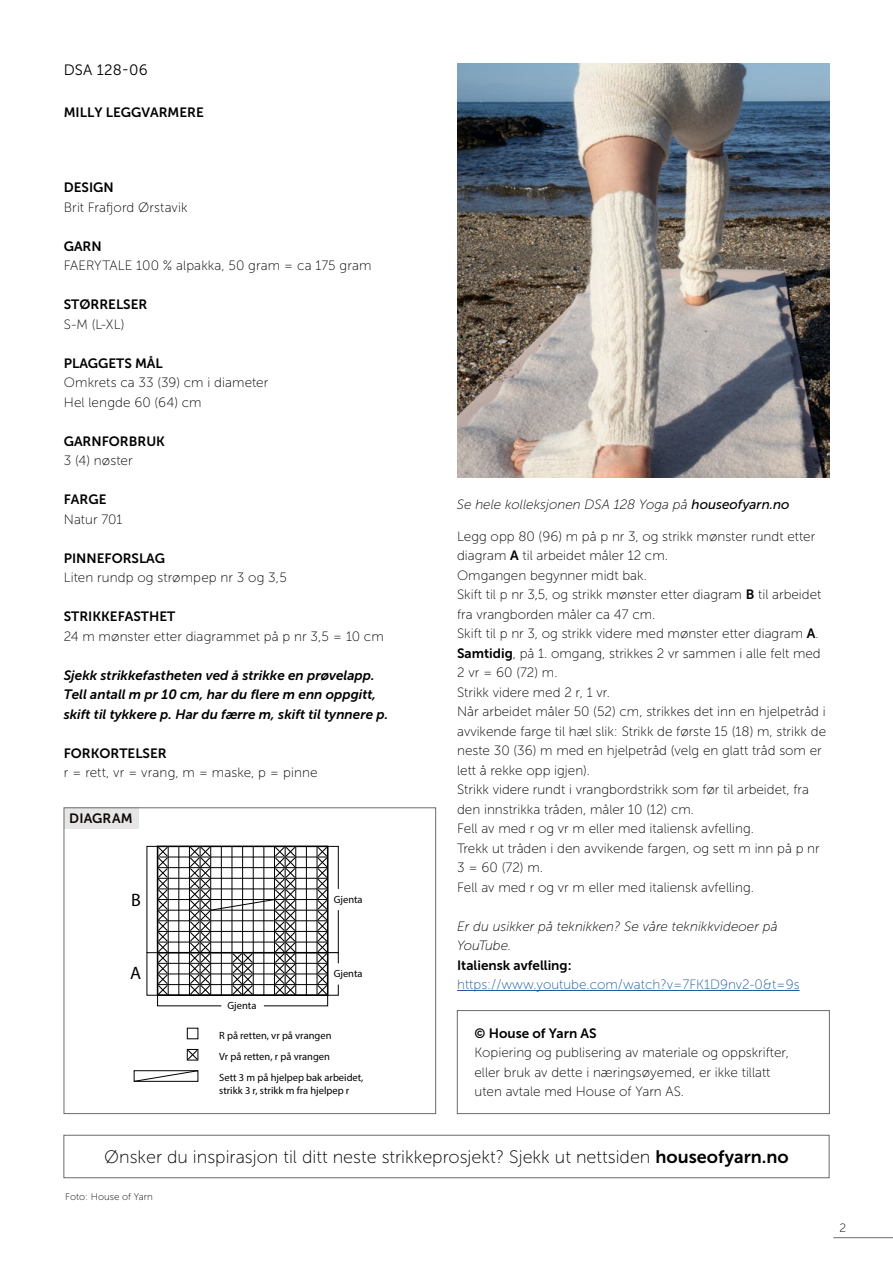
<style>
.page{position:relative;width:893px;height:1263px;background:#fff}
.page>*{position:absolute;margin:0;border:0;box-sizing:border-box;transform-origin:0 0}
.t1{font:18px "Museo Sans 100";color:#000}
.t2{font:18px "Myriad Pro";color:#000}
.t3{font:15px "Museo Sans 300";letter-spacing:.015em;color:#000}
.INNHOLD_-_Uten_orddeling{font:13.5px/19.5px "Museo Sans 100";color:#000}
.Faktatekst{font:13.5px "Museo Sans 100";letter-spacing:.01em;color:#000}
.Faktatekst-2{font:italic 13.5px "Museo Sans 700";color:#000}
.INNHOLD_-_Uten_orddeling-2{font:13.5px "Museo Sans 700";color:#000}
.INNHOLD_-_Uten_orddeling-3{font:italic 13.5px/19.5px "Museo Sans 100";color:#000}
.INNHOLD_-_Uten_orddeling-4{font:13.5px "Museo Sans 100";color:#22599b}
.Faktatekst-3{font:13.5px "Museo Sans 700";color:#000}
.INNHOLD_10_pt{font:13.5px "Museo Sans 700";letter-spacing:.015em;color:#0e0703}
.t4{font:12px "Museo Sans 100";color:#000}
.t5{font:10.5px/21.3px "Myriad Pro";color:#000}
.t6{font:9.75px "Museo Sans 100";color:#000}
.s1{font-family:"Museo Sans 500"}
.s2{font-family:"Museo Sans 700"}
</style>
<div class="page">
<hr style="left:833px;top:1237px;width:60px;height:1px;background:#6e6e6e">
<img style="left:457px;top:64px;width:372px;height:414px">
<div style="left:457px;top:1010px;width:373px;height:104px;border:1px solid #686c6e"></div>
<hr style="left:457px;top:990px;width:343px;height:1px;background:#22599b">
<div style="left:64px;top:1135px;width:765px;height:43px;border:1px solid #686c6e"></div>
<div style="left:64px;top:808px;width:74px;height:21px;background:#e6e6e6"></div>
<div style="left:64px;top:808px;width:372px;height:306px;border:1px solid #686c6e"></div>
<svg style="left:146px;top:846px;width:193px;height:160px"></svg>
<div style="left:157px;top:846px;width:171px;height:150px;border:2px solid #000"></div>
<hr style="left:158px;top:952px;width:170px;height:1px;background:#000">
<svg style="left:134px;top:1072px;width:64px;height:10px"></svg>
<svg style="left:189px;top:1051px;width:7px;height:7px"></svg>
<div style="left:187px;top:1028px;width:11px;height:11px;border:1px solid #000"></div>
<div style="left:187px;top:1049px;width:11px;height:11px;border:1px solid #000"></div>
<div style="left:134px;top:1070px;width:64px;height:11px;border:1px solid #000"></div>
<p class="t3" style="left:64px;top:62px;width:86px">DSA 128-06</p>
<p class="INNHOLD_-_Uten_orddeling-2" style="left:64px;top:105px;width:142px">MILLY LEGGVARMERE</p>
<p class="INNHOLD_-_Uten_orddeling-2" style="left:64px;top:180px;width:51px">DESIGN</p>
<p class="Faktatekst" style="left:64px;top:200px;width:125px">Brit Frafjord Ørstavik</p>
<p class="INNHOLD_-_Uten_orddeling-2" style="left:64px;top:239px;width:40px">GARN</p>
<p class="Faktatekst" style="left:64px;top:258px;width:309px">FAERYTALE 100 % alpakka, 50 gram = ca 175 gram</p>
<p class="INNHOLD_-_Uten_orddeling-2" style="left:64px;top:297px;width:85px">STØRRELSER</p>
<p class="Faktatekst" style="left:64px;top:317px;width:62px">S-M (L-XL)</p>
<p class="INNHOLD_-_Uten_orddeling-2" style="left:64px;top:356px;width:101px">PLAGGETS MÅL</p>
<p class="Faktatekst" style="left:64px;top:375px;width:206px">Omkrets ca 33 (39) cm i diameter</p>
<p class="Faktatekst" style="left:64px;top:395px;width:139px">Hel lengde 60 (64) cm</p>
<p class="INNHOLD_-_Uten_orddeling-2" style="left:64px;top:434px;width:103px">GARNFORBRUK</p>
<p class="Faktatekst" style="left:64px;top:453px;width:70px">3 (4) nøster</p>
<p class="INNHOLD_-_Uten_orddeling-2" style="left:64px;top:492px;width:44px">FARGE</p>
<p class="Faktatekst" style="left:64px;top:512px;width:60px">Natur 701</p>
<p class="INNHOLD_-_Uten_orddeling-2" style="left:64px;top:551px;width:103px">PINNEFORSLAG</p>
<p class="Faktatekst" style="left:64px;top:570px;width:225px">Liten rundp og strømpep nr 3 og 3,5</p>
<p class="INNHOLD_-_Uten_orddeling-2" style="left:64px;top:609px;width:113px">STRIKKEFASTHET</p>
<p class="Faktatekst" style="left:64px;top:629px;width:321px">24 m mønster etter diagrammet på p nr 3,5 = 10 cm</p>
<p class="Faktatekst-2" style="left:64px;top:668px;width:312px">Sjekk strikkefastheten ved å strikke en prøvelapp.</p>
<p class="Faktatekst-2" style="left:64px;top:687px;width:314px">Tell antall m pr 10 cm, har du flere m enn oppgitt,</p>
<p class="Faktatekst-2" style="left:64px;top:707px;width:326px">skift til tykkere p. Har du færre m, skift til tynnere p.</p>
<p class="Faktatekst-3" style="left:64px;top:746px;width:104px">FORKORTELSER</p>
<p class="Faktatekst" style="left:64px;top:765px;width:255px">r = rett, vr = vrang, m = maske, p = pinne</p>
<p class="INNHOLD_10_pt" style="left:69px;top:811px;width:65px">DIAGRAM</p>
<p class="t2" style="left:131px;top:888px;width:11px">B</p>
<p class="t2" style="left:130px;top:961px;width:13px">A</p>
<p class="t5" style="left:334px;top:888px;width:30px">Gjenta</p>
<p class="t5" style="left:227px;top:995px;width:30px">Gjenta</p>
<p class="t5" style="left:334px;top:963px;width:30px">Gjenta</p>
<p class="t5" style="left:219px;top:1024px;width:146px">R på retten, vr på vrangen<br>Vr på retten, r på vrangen<br>Sett 3 m på hjelpep bak arbeidet,</p>
<p class="t5" style="left:219px;top:1079px;width:132px">strikk 3 r, strikk m fra hjelpep r</p>
<p class="INNHOLD_-_Uten_orddeling-3" style="left:457px;top:495px;width:334px">Se hele kolleksjonen DSA 128 Yoga på <span class="s1">houseofyarn.no</span></p>
<p class="INNHOLD_-_Uten_orddeling" style="left:457px;top:526px;width:360px">Legg opp 80 (96) m på p nr 3, og strikk mønster rundt etter diagram <span class="s2">A</span> til arbeidet måler 12 cm.</p>
<p class="INNHOLD_-_Uten_orddeling" style="left:457px;top:565px;width:191px">Omgangen begynner midt bak.</p>
<p class="INNHOLD_-_Uten_orddeling" style="left:457px;top:585px;width:366px">Skift til p nr 3,5, og strikk mønster etter diagram <span class="s2">B</span> til arbeidet fra vrangborden måler ca 47 cm.</p>
<p class="INNHOLD_-_Uten_orddeling" style="left:457px;top:624px;width:365px">Skift til p nr 3, og strikk videre med mønster etter diagram <span class="s2">A</span>.<br><span class="s2">Samtidig</span>, på 1. omgang, strikkes 2 vr sammen i alle felt med<br>2 vr = 60 (72) m.</p>
<p class="INNHOLD_-_Uten_orddeling" style="left:457px;top:682px;width:154px">Strikk videre med 2 r, 1 vr.</p>
<p class="INNHOLD_-_Uten_orddeling" style="left:457px;top:702px;width:371px">Når arbeidet måler 50 (52) cm, strikkes det inn en hjelpetråd i avvikende farge til hæl slik: Strikk de første 15 (18) m, strikk de neste 30 (36) m med en hjelpetråd (velg en glatt tråd som er lett å rekke opp igjen).</p>
<p class="INNHOLD_-_Uten_orddeling" style="left:457px;top:780px;width:353px">Strikk videre rundt i vrangbordstrikk som før til arbeidet, fra den innstrikka tråden, måler 10 (12) cm.</p>
<p class="INNHOLD_-_Uten_orddeling" style="left:457px;top:819px;width:298px">Fell av med r og vr m eller med italiensk avfelling.</p>
<p class="INNHOLD_-_Uten_orddeling" style="left:457px;top:838px;width:364px">Trekk ut tråden i den avvikende fargen, og sett m inn på p nr<br>3 = 60 (72) m.</p>
<p class="INNHOLD_-_Uten_orddeling" style="left:457px;top:877px;width:298px">Fell av med r og vr m eller med italiensk avfelling.</p>
<p class="INNHOLD_-_Uten_orddeling-3" style="left:457px;top:916px;width:322px">Er du usikker på teknikken? Se våre teknikkvideoer på<br>YouTube.</p>
<p class="INNHOLD_-_Uten_orddeling-2" style="left:457px;top:957px;width:116px">Italiensk avfelling:</p>
<p class="INNHOLD_-_Uten_orddeling-4" style="left:457px;top:977px;width:344px">https://www.youtube.com/watch?v=7FK1D9nv2-0&amp;t=9s</p>
<p class="INNHOLD_-_Uten_orddeling-2" style="left:474px;top:1026px;width:124px">© House of Yarn AS</p>
<p class="INNHOLD_-_Uten_orddeling" style="left:474px;top:1043px;width:316px">Kopiering og publisering av materiale og oppskrifter,</p>
<p class="INNHOLD_-_Uten_orddeling" style="left:474px;top:1063px;width:298px">eller bruk av dette i næringsøyemed, er ikke tillatt</p>
<p class="INNHOLD_-_Uten_orddeling" style="left:474px;top:1082px;width:211px">uten avtale med House of Yarn AS.</p>
<p class="t5" style="left:597px;top:1059px;width:30px">Gjenta</p>
<p class="t1" style="left:104px;top:1147px;width:686px">Ønsker du inspirasjon til ditt neste strikkeprosjekt? Sjekk ut nettsiden <span class="s2">houseofyarn.no</span></p>
<p class="t6" style="left:65px;top:1191px;width:89px">Foto: House of Yarn</p>
<p class="t4" style="left:839px;top:1221px;width:8px">2</p>
</div>
